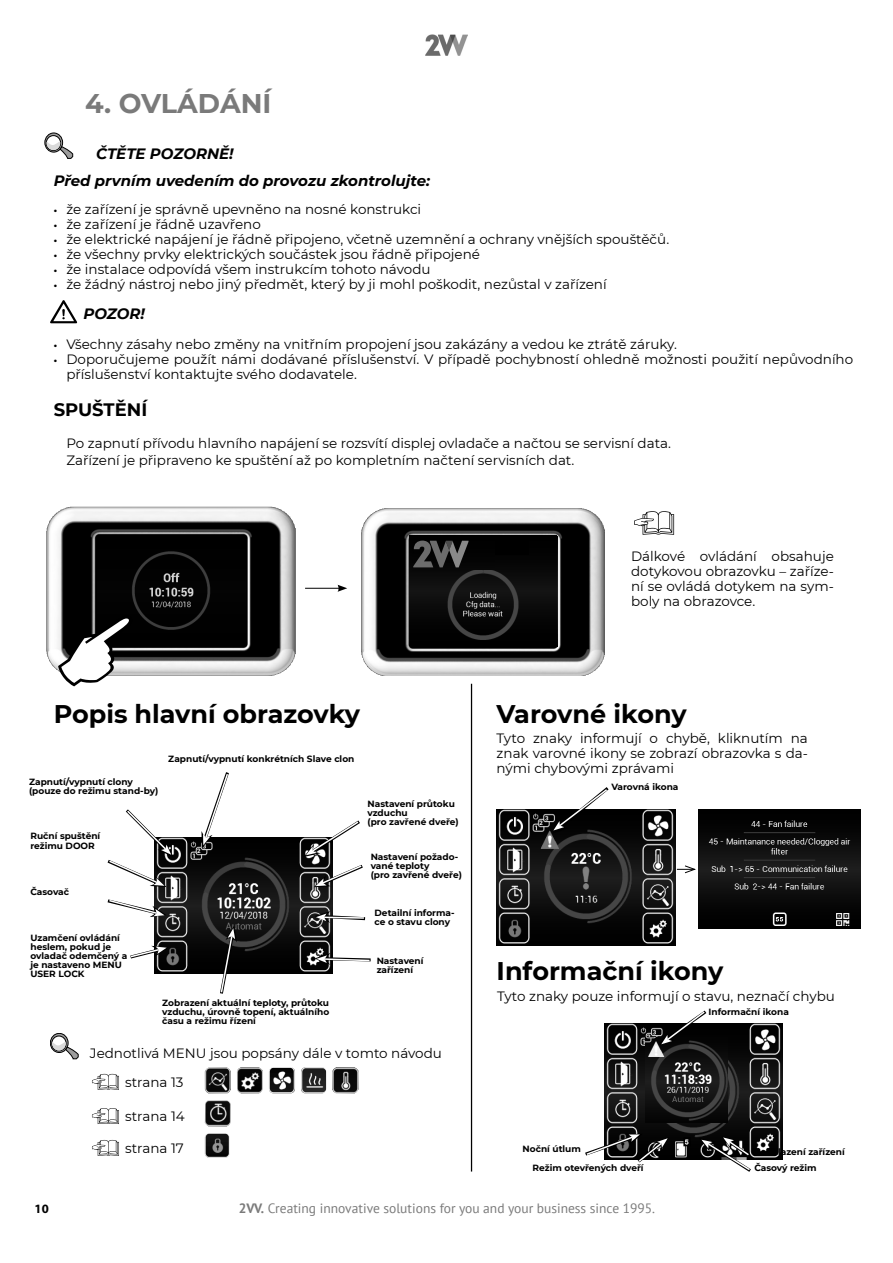
<style>
.page{position:relative;width:893px;height:1263px;background:#fff}
.page>*{position:absolute;margin:0;border:0;box-sizing:border-box;transform-origin:0 0}
.obsah{font:700 27px "Montserrat";color:#7a7a7a}
.Text_-_odsazeni{font:700 25.5px "Montserrat";color:#000}
.obsah2{font:700 18px "Montserrat";color:#000}
.upozor{font:italic 700 15px "Montserrat";color:#000}
.Text{font:italic 700 15px "Montserrat";letter-spacing:-.005em;color:#000}
.Text-2{font:13.5px/15px "Montserrat";color:#000;text-align:justify}
.t1{font:13.5px "PT Sans";color:#7a7a7a}
.t2{font:700 12.75px "Myriad Pro";color:#000}
.Text_-_odsazeni-2{font:700 9px/9px "Montserrat";color:#000}
.s1{font-family:"Myriad Pro";font-size:12px}
.s2{font-weight:700}
</style>
<div class="page">
<img style="left:425px;top:34px;width:43px;height:21px">
<img style="left:604px;top:1023px;width:179px;height:136px">
<img style="left:154px;top:837px;width:179px;height:137px">
<svg style="left:50px;top:300px;width:27px;height:23px"></svg>
<svg style="left:45px;top:133px;width:18px;height:19px"></svg>
<div style="left:45px;top:133px;width:18px;height:19px;border:1px solid #000;border-radius:50%"></div>
<svg style="left:46px;top:136px;width:15px;height:14px"></svg>
<div style="left:46px;top:135px;width:15px;height:16px;border:1px solid #000;border-radius:50%"></div>
<svg style="left:47px;top:139px;width:26px;height:20px"></svg>
<img style="left:361px;top:508px;width:243px;height:167px">
<img style="left:46px;top:506px;width:249px;height:170px">
<svg style="left:634px;top:511px;width:40px;height:24px"></svg>
<svg style="left:92px;top:1074px;width:27px;height:16px"></svg>
<svg style="left:92px;top:1108px;width:27px;height:16px"></svg>
<svg style="left:92px;top:1140px;width:27px;height:16px"></svg>
<hr style="left:305px;top:588px;width:35px;height:1px;background:#000">
<svg style="left:338px;top:585px;width:9px;height:7px"></svg>
<img style="left:205px;top:1133px;width:24px;height:25px">
<img style="left:269px;top:1067px;width:26px;height:26px">
<svg style="left:107px;top:809px;width:66px;height:78px"></svg>
<svg style="left:107px;top:897px;width:60px;height:20px"></svg>
<svg style="left:218px;top:925px;width:19px;height:69px"></svg>
<svg style="left:585px;top:1133px;width:84px;height:30px"></svg>
<svg style="left:699px;top:1136px;width:55px;height:36px"></svg>
<svg style="left:201px;top:772px;width:30px;height:76px"></svg>
<svg style="left:304px;top:820px;width:59px;height:67px"></svg>
<svg style="left:314px;top:911px;width:52px;height:12px"></svg>
<svg style="left:130px;top:946px;width:38px;height:15px"></svg>
<svg style="left:314px;top:953px;width:57px;height:12px"></svg>
<hr style="left:471px;top:684px;width:1px;height:487px;background:#000">
<svg style="left:677px;top:865px;width:19px;height:9px"></svg>
<svg style="left:50px;top:1033px;width:18px;height:19px"></svg>
<div style="left:50px;top:1033px;width:18px;height:20px;border:1px solid #000;border-radius:50%"></div>
<div style="left:51px;top:1036px;width:15px;height:15px;border:1px solid #000;border-radius:50%"></div>
<svg style="left:52px;top:1039px;width:27px;height:20px"></svg>
<img style="left:410px;top:536px;width:147px;height:110px">
<div style="left:487px;top:538px;width:42px;height:17px;background:#000"></div>
<img style="left:97px;top:536px;width:147px;height:110px">
<svg style="left:58px;top:615px;width:74px;height:71px"></svg>
<img style="left:497px;top:810px;width:178px;height:136px">
<svg style="left:552px;top:787px;width:60px;height:47px"></svg>
<img style="left:698px;top:810px;width:162px;height:119px">
<img style="left:412px;top:536px;width:83px;height:34px">
<svg style="left:413px;top:540px;width:55px;height:27px"></svg>
<img style="left:645px;top:1037px;width:82px;height:86px">
<svg style="left:659px;top:1010px;width:51px;height:35px"></svg>
<img style="left:237px;top:1067px;width:26px;height:26px">
<img style="left:205px;top:1100px;width:26px;height:26px">
<img style="left:205px;top:1067px;width:26px;height:26px">
<img style="left:301px;top:1067px;width:25px;height:26px">
<img style="left:332px;top:1067px;width:27px;height:26px">
<p class="obsah" style="left:85px;top:84px;width:188px">4. OVLÁDÁNÍ</p>
<p class="upozor" style="left:96px;top:143px;width:139px">ČTĚTE POZORNĚ!</p>
<p class="upozor" style="left:54px;top:170px;width:378px">Před prvním uvedením do provozu zkontrolujte:</p>
<p class="Text-2" style="left:54px;top:202px;width:369px"><span class="s1">•</span> že zařízení je správně upevněno na nosné konstrukci</p>
<p class="Text-2" style="left:54px;top:217px;width:209px"><span class="s1">•</span> že zařízení je řádně uzavřeno</p>
<p class="Text-2" style="left:54px;top:232px;width:617px"><span class="s1">•</span> že elektrické napájení je řádně připojeno, včetně uzemnění a ochrany vnějších spouštěčů.</p>
<p class="Text-2" style="left:54px;top:247px;width:428px"><span class="s1">•</span> že všechny prvky elektrických součástek jsou řádně připojené</p>
<p class="Text-2" style="left:54px;top:262px;width:378px"><span class="s1">•</span> že instalace odpovídá všem instrukcím tohoto návodu</p>
<p class="Text-2" style="left:54px;top:277px;width:555px"><span class="s1">•</span> že žádný nástroj nebo jiný předmět, který by ji mohl poškodit, nezůstal v zařízení</p>
<p class="Text" style="left:83px;top:303px;width:63px">POZOR!</p>
<p class="Text-2" style="left:54px;top:337px;width:625px"><span class="s1">•</span> Všechny zásahy nebo změny na vnitřním propojení jsou zakázány a vedou ke ztrátě záruky.</p>
<p class="Text-2" style="left:66px;top:352px;width:788px;text-indent:-13px"><span class="s1">•</span> Doporučujeme použít námi dodávané příslušenství. V případě pochybností ohledně možnosti použití nepůvodního příslušenství kontaktujte svého dodavatele.</p>
<p class="obsah2" style="left:54px;top:397px;width:95px">SPUŠTĚNÍ</p>
<p class="Text-2" style="left:66px;top:436px;width:606px">Po zapnutí přívodu hlavního napájení se rozsvítí displej ovladače a načtou se servisní data.</p>
<p class="Text-2" style="left:66px;top:452px;width:509px">Zařízení je připraveno ke spuštění až po kompletním načtení servisních dat.</p>
<p class="Text-2" style="left:631px;top:548px;width:204px">Dálkové ovládání obsahuje dotykovou obrazovku – zaříze&shy;ní se ovládá dotykem na sym&shy;boly na obrazovce.</p>
<p class="Text_-_odsazeni" style="left:54px;top:696px;width:308px">Popis hlavní obrazovky</p>
<p class="Text_-_odsazeni" style="left:497px;top:696px;width:192px">Varovné ikony</p>
<p class="Text_-_odsazeni-2" style="left:29px;top:776px;width:105px">Zapnutí/vypnutí clony</p>
<p class="Text_-_odsazeni-2" style="left:29px;top:785px;width:131px">(pouze do režimu stand-by)</p>
<p class="Text_-_odsazeni-2" style="left:168px;top:754px;width:188px">Zapnutí/vypnutí konkrétních Slave clon</p>
<p class="Text_-_odsazeni-2" style="left:30px;top:830px;width:71px">Ruční spuštění</p>
<p class="Text_-_odsazeni-2" style="left:30px;top:841px;width:66px">režimu DOOR</p>
<p class="Text_-_odsazeni-2" style="left:30px;top:887px;width:40px">Časovač</p>
<p class="Text_-_odsazeni-2" style="left:30px;top:933px;width:99px">Uzamčení ovládání heslem, pokud je ovladač odemčený a je nastaveno MENU<br>USER LOCK</p>
<p class="Text_-_odsazeni-2" style="left:162px;top:998px;width:169px;text-align:justify">Zobrazení aktuální teploty, průtoku vzduchu, úrovně topení, aktuálního času a režimu řízení</p>
<p class="Text_-_odsazeni-2" style="left:367px;top:798px;width:89px">Nastavení průtoku vzduchu</p>
<p class="Text_-_odsazeni-2" style="left:367px;top:816px;width:93px">(pro zavřené dveře)</p>
<p class="Text_-_odsazeni-2" style="left:371px;top:852px;width:89px">Nastavení požado&shy;vané teploty</p>
<p class="Text_-_odsazeni-2" style="left:371px;top:870px;width:93px">(pro zavřené dveře)</p>
<p class="Text_-_odsazeni-2" style="left:375px;top:908px;width:82px">Detailní informa&shy;ce o stavu clony</p>
<p class="Text_-_odsazeni-2" style="left:377px;top:955px;width:48px">Nastavení zařízení</p>
<p class="Text-2" style="left:90px;top:1045px;width:354px">Jednotlivá MENU jsou popsány dále v tomto návodu</p>
<p class="Text-2" style="left:125px;top:1074px;width:60px">strana 13</p>
<p class="Text-2" style="left:125px;top:1108px;width:61px">strana 14</p>
<p class="Text-2" style="left:125px;top:1140px;width:60px">strana 17</p>
<p class="Text-2" style="left:497px;top:730px;width:313px">Tyto znaky informují o chybě, kliknutím na znak varovné ikony se zobrazí obrazovka s da&shy;nými chybovými zprávami</p>
<p class="Text_-_odsazeni-2" style="left:611px;top:782px;width:69px">Varovná ikona</p>
<p class="Text_-_odsazeni" style="left:497px;top:952px;width:228px">Informační ikony</p>
<p class="Text-2" style="left:497px;top:988px;width:339px">Tyto znaky pouze informují o stavu, neznačí chybu</p>
<p class="Text_-_odsazeni-2" style="left:522px;top:1143px;width:60px">Noční útlum</p>
<p class="Text_-_odsazeni-2" style="left:533px;top:1163px;width:113px">Režim otevřených dveří</p>
<p class="Text_-_odsazeni-2" style="left:709px;top:1007px;width:82px">Informační ikona</p>
<p class="Text_-_odsazeni-2" style="left:753px;top:1146px;width:93px">Dochlazení zařízení</p>
<p class="Text_-_odsazeni-2" style="left:754px;top:1163px;width:64px">Časový režim</p>
<p class="t2" style="left:35px;top:1200px;width:16px">10</p>
<p class="t1" style="left:239px;top:1200px;width:418px"><span class="s2">2VV.</span> Creating innovative solutions for you and your business since 1995.</p>
</div>
